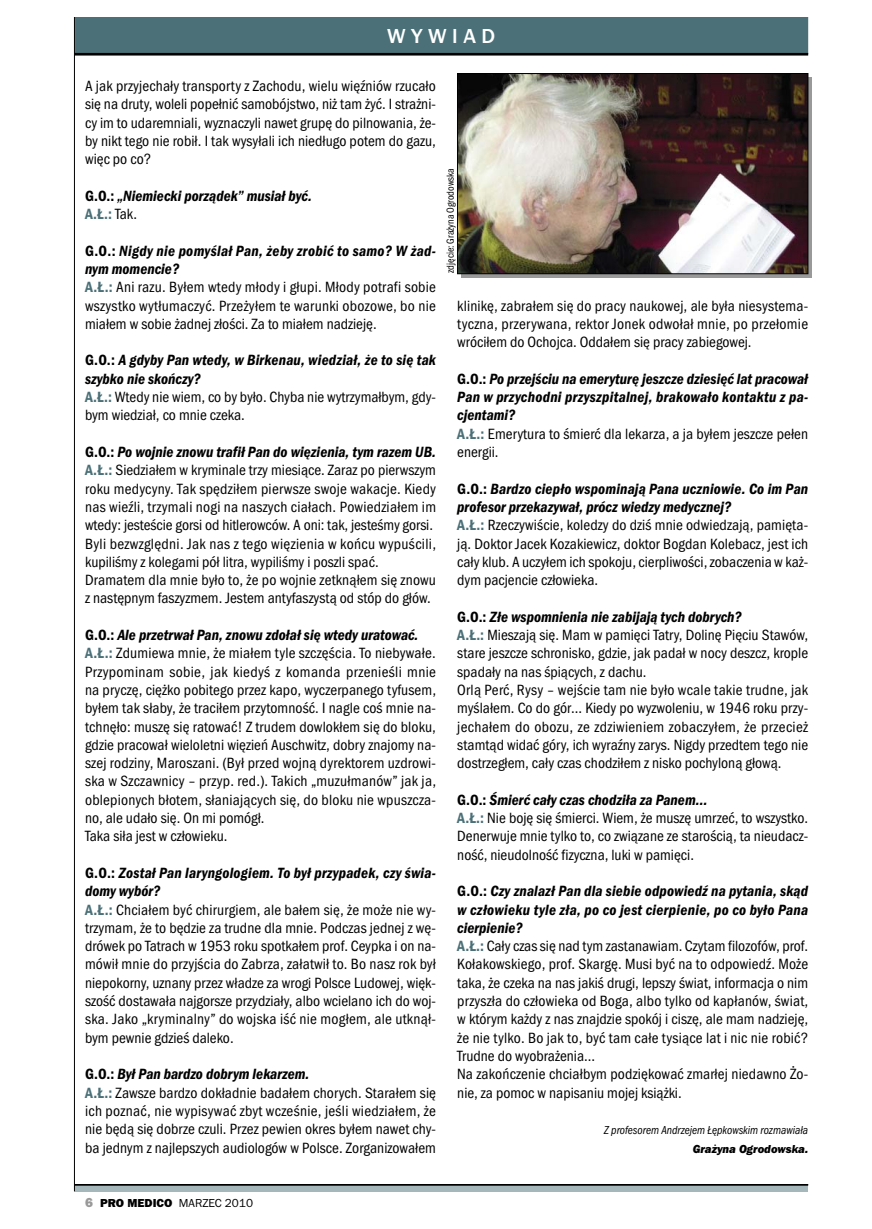
<style>
.page{position:relative;width:872px;height:1229px;background:#fff}
.page>*{position:absolute;margin:0;border:0;box-sizing:border-box;transform-origin:0 0}
.t1{font:500 21px "Franklin Got URWTCE";color:#fff}
.t2{font:15.3px/18.3px "Franklin Got URWTCE Boo Con";color:#000;text-align:justify}
.t3{font:15.3px/18.3px "Franklin Got URWTCE Dem Con Ita";color:#000}
.t4{font:15.3px/18.3px "Franklin Got URWTCE Dem Con Ita";letter-spacing:.02em;color:#000}
.t5{font:15.3px "Franklin Got URWTCE Dem Con";color:#4b7077}
.t6{font:12px "Franklin Got URWTCE Boo Con Ita";color:#000;scale:.95 1}
.t7{font:12px "Franklin Got URWTCE Boo";color:#000}
.t8{font:12px "Franklin Got URWTCE Hea Ita";color:#000;scale:.95 1}
.t9{font:10.5px "Franklin Got URWTCE Boo Con";color:#000;scale:.95 1}
.s1{font-family:"Franklin Got URWTCE Dem Con"}
.s2{font-family:"Franklin Got URWTCE Boo Con";color:#000}
.s3{font-family:"Franklin Got URWTCE Dem Con";color:#4b7077}
.s4{font-family:"Franklin Got URWTCE Hea";font-size:13.5px;color:#999}
.s5{font-family:"Franklin Got URWTCE Hea"}
</style>
<div class="page">
<div style="left:76px;top:19px;width:730px;height:34px;background:#4b7077"></div>
<div style="left:74px;top:17px;width:734px;height:37px;border:2px solid #4b7077"></div>
<hr style="left:74px;top:53px;width:734px;height:3px;background:#000">
<div style="left:74px;top:1185px;width:734px;height:6px;background:#a5b7bb"></div>
<hr style="left:74px;top:1184px;width:734px;height:1px;background:#000">
<hr style="left:74px;top:1185px;width:734px;height:1px;background:#000">
<hr style="left:74px;top:17px;width:1px;height:1174px;background:#000">
<svg style="left:461px;top:78px;width:351px;height:200px;fill:#999"></svg>
<img style="left:459px;top:75px;width:347px;height:197px">
<div style="left:457px;top:73px;width:351px;height:201px;border:1px solid #000"></div>
<h1 class="t1" style="left:387px;top:27px;width:110px">W Y W I A D</h1>
<p class="t2" style="left:85px;top:78px;width:352px">A jak przy je cha ły trans por ty z Za cho du, wie lu więź niów rzu ca ło się na dru ty, wo le li po peł nić sa mo bój stwo, niż tam żyć. I straż ni - cy im to uda rem nia li, wy zna czy li na wet gru pę do pil no wa nia, że - by nikt te go nie ro bił. I tak wy sy ła li ich nie dłu go po tem do ga zu, więc po co?</p>
<p class="t3" style="left:85px;top:188px;width:228px"><span class="s1">G.O.:</span> „Nie miec ki po rzą dek” mu siał być.</p>
<p class="t5" style="left:85px;top:209px;width:53px">A.Ł.: <span class="s2">Tak.</span></p>
<p class="t4" style="left:85px;top:243px;width:352px"><span class="s1">G.O.:</span> Ni gdy nie po my ślał Pan, że by zro bić to sa mo? W żad - nym mo men cie?</p>
<p class="t2" style="left:85px;top:279px;width:352px"><span class="s3">A.Ł.:</span> Ani ra zu. By łem wte dy mło dy i głu pi. Mło dy po tra fi so bie wszyst ko wy tłu ma czyć. Prze ży łem te wa run ki obo zo we, bo nie mia łem w so bie żad nej zło ści. Za to mia łem na dzie ję.</p>
<p class="t3" style="left:85px;top:353px;width:352px"><span class="s1">G.O.:</span> A gdy by Pan wte dy, w Bir ke nau, wie dział, że to się tak szyb ko nie skoń czy?</p>
<p class="t2" style="left:85px;top:389px;width:352px"><span class="s3">A.Ł.:</span> Wte dy nie wiem, co by by ło. Chy ba nie wy trzy mał bym, gdy - bym wie dział, co mnie cze ka.</p>
<p class="t3" style="left:85px;top:444px;width:352px"><span class="s1">G.O.:</span> Po woj nie zno wu tra fił Pan do wię zie nia, tym ra zem UB.</p>
<p class="t2" style="left:85px;top:462px;width:352px;text-align:left"><span class="s3">A.Ł.:</span> Sie dzia łem w kry mi na le trzy mie sią ce. Za raz po pierw szym ro ku me dy cy ny. Tak spę dzi łem pierw sze swo je wa ka cje. Kie dy nas wieź li, trzy ma li no gi na na szych cia łach. Po wie dzia łem im wte dy: je ste ście gor si od hi tle row ców. A oni: tak, je ste śmy gor si.<br>By li bez względ ni. Jak nas z te go wię zie nia w koń cu wy pu ści li, ku pi li śmy z ko le ga mi pół li tra, wy pi li śmy i po szli spać.<br>Dra ma tem dla mnie by ło to, że po woj nie ze tkną łem się zno wu z na stęp nym fa szy zmem. Je stem an ty fa szy stą od stóp do głów.</p>
<p class="t3" style="left:85px;top:627px;width:335px"><span class="s1">G.O.:</span> Ale prze trwał Pan, zno wu zdo łał się wte dy ura to wać.</p>
<p class="t2" style="left:85px;top:645px;width:352px;text-align:left"><span class="s3">A.Ł.:</span> Zdu mie wa mnie, że mia łem ty le szczę ścia. To nie by wa łe.<br>Przy po mi nam so bie, jak kie dyś z ko man da prze nie śli mnie na pry czę, cięż ko po bi te go przez ka po, wy czer pa ne go ty fu sem, by łem tak sła by, że tra ci łem przy tom ność. I na gle coś mnie na - tchnę ło: mu szę się ra to wać! Z tru dem do wlo kłem się do blo ku, gdzie pra co wał wie lo let ni wię zień Au schwitz, do bry zna jo my na - szej ro dzi ny, Ma ro sza ni. (Był przed woj ną dy rek to rem uzdro wi - ska w Szczaw ni cy – przyp. red.). Ta kich „mu zuł ma nów” jak ja, ob le pio nych bło tem, sła nia ją cych się, do blo ku nie wpusz cza - no, ale uda ło się. On mi po mógł.<br>Ta ka si ła jest w czło wie ku.</p>
<p class="t3" style="left:85px;top:865px;width:352px"><span class="s1">G.O.:</span> Zo stał Pan la ryn go lo giem. To był przy pa dek, czy świa - do my wy bór?</p>
<p class="t2" style="left:85px;top:902px;width:352px"><span class="s3">A.Ł.:</span> Chcia łem być chi rur giem, ale ba łem się, że mo że nie wy - trzy mam, że to bę dzie za trud ne dla mnie. Pod czas jed nej z wę - dró wek po Ta trach w 1953 roku spo tka łem prof. Cey p ka i on na - mó wił mnie do przyj ścia do Za brza, za ła twił to. Bo nasz rok był nie po kor ny, uzna ny przez wła dze za wro gi Pol sce Lu do wej, więk - szość do sta wa ła naj gor sze przy dzia ły, al bo wcie la no ich do woj - ska. Ja ko „kry mi nal ny” do woj ska iść nie mo głem, ale utknął - bym pew nie gdzieś da le ko.</p>
<p class="t3" style="left:85px;top:1066px;width:226px"><span class="s1">G.O.:</span> Był Pan bar dzo do brym le ka rzem.</p>
<p class="t2" style="left:85px;top:1085px;width:352px"><span class="s3">A.Ł.:</span> Za wsze bar dzo do kład nie ba da łem cho rych. Sta ra łem się ich po znać, nie wy pi sy wać zbyt wcze śnie, je śli wie dzia łem, że nie bę dą się do brze czu li. Przez pe wien okres by łem na wet chy - ba jed nym z naj lep szych au dio lo gów w Pol sce. Zor ga ni zo wa łem</p>
<p class="t9" style="left:447px;top:273px;width:112px;rotate:-90deg">zdjęcie: Grażyna Ogrodowska</p>
<p class="t2" style="left:457px;top:298px;width:352px">kli ni kę, za bra łem się do pra cy na uko wej, ale by ła nie sys te ma - tycz na, prze ry wa na, rek tor Jo nek od wo łał mnie, po prze ło mie wró ci łem do Ochoj ca. Od da łem się pra cy za bie go wej.</p>
<p class="t3" style="left:457px;top:371px;width:352px;text-align:justify"><span class="s1">G.O.:</span> Po przej ściu na eme ry tu rę jesz cze dzie sięć lat pra co wał Pan w przy chod ni przy szpi tal nej, bra ko wa ło kon tak tu z pa - cjen ta mi?</p>
<p class="t2" style="left:457px;top:426px;width:352px"><span class="s3">A.Ł.:</span> Eme ry tu ra to śmierć dla le ka rza, a ja by łem jesz cze pe łen ener gii.</p>
<p class="t3" style="left:457px;top:481px;width:352px"><span class="s1">G.O.:</span> Bar dzo cie pło wspo mi na ją Pa na ucznio wie. Co im Pan pro fe sor prze ka zy wał, prócz wie dzy me dycz nej?</p>
<p class="t2" style="left:457px;top:517px;width:352px"><span class="s3">A.Ł.:</span> Rze czy wi ście, ko le dzy do dziś mnie od wie dza ją, pa mię ta - ją. Dok tor Jacek Ko za kie wicz, dok tor Bogdan Ko le bacz, jest ich ca ły klub. A uczy łem ich spo ko ju, cier pli wo ści, zo ba cze nia w każ - dym pa cjen cie czło wie ka.</p>
<p class="t3" style="left:457px;top:609px;width:286px"><span class="s1">G.O.:</span> Złe wspo mnie nia nie za bi ja ją tych do brych?</p>
<p class="t2" style="left:457px;top:627px;width:352px;text-align:left"><span class="s3">A.Ł.:</span> Mie sza ją się. Mam w pa mię ci Ta try, Do li nę Pię ciu Sta wów, sta re jesz cze schro ni sko, gdzie, jak pa dał w no cy deszcz, kro ple spa da ły na nas śpią cych, z da chu.<br>Or lą Perć, Ry sy – wej ście tam nie by ło wca le ta kie trud ne, jak my śla łem. Co do gór… Kie dy po wy zwo le niu, w 1946 ro ku przy - je cha łem do obo zu, ze zdzi wie niem zo ba czy łem, że prze cież stam tąd wi dać gó ry, ich wy raź ny za rys. Ni gdy przed tem te go nie do strze głem, ca ły czas cho dzi łem z ni sko po chy lo ną gło wą.</p>
<p class="t3" style="left:457px;top:792px;width:252px"><span class="s1">G.O.:</span> Śmierć ca ły czas cho dzi ła za Pa nem…</p>
<p class="t2" style="left:457px;top:810px;width:352px"><span class="s3">A.Ł.:</span> Nie bo ję się śmier ci. Wiem, że mu szę umrzeć, to wszyst ko.<br>De ner wu je mnie tyl ko to, co zwią za ne ze sta ro ścią, ta nie udacz - ność, nie udol ność fi zycz na, lu ki w pa mię ci.</p>
<p class="t3" style="left:457px;top:883px;width:352px;text-align:justify"><span class="s1">G.O.:</span> Czy zna lazł Pan dla sie bie od po wiedź na py ta nia, skąd w czło wie ku ty le zła, po co jest cier pie nie, po co by ło Pa na cier pie nie?</p>
<p class="t2" style="left:457px;top:938px;width:352px;text-align:left"><span class="s3">A.Ł.:</span> Ca ły czas się nad tym za sta na wiam. Czy tam fi lo zo fów, prof.<br>Ko ła kow skie go, prof. Skar gę. Mu si być na to od po wiedź. Mo że ta ka, że cze ka na nas ja kiś dru gi, lep szy świat, in for ma cja o nim przy szła do czło wie ka od Bo ga, al bo tyl ko od ka pła nów, świat, w któ rym każ dy z nas znaj dzie spo kój i ci szę, ale mam na dzie ję, że nie tyl ko. Bo jak to, być tam ca łe ty sią ce lat i nic nie ro bić?<br>Trud ne do wy obra że nia…<br>Na za koń cze nie chciał bym po dzię ko wać zmar łej nie daw no Żo - nie, za po moc w na pi sa niu mo jej książ ki.</p>
<p class="t6" style="left:604px;top:1126px;width:217px">Z pro fe so rem An drze jem Łęp kow skim roz ma wia ła</p>
<p class="t8" style="left:692px;top:1144px;width:123px">Gra ży na Ogro dow ska.</p>
<p class="t7" style="left:85px;top:1199px;width:169px"><span class="s4">6</span> <span class="s5">PRO MEDICO</span> MARZEC 2010</p>
</div>
